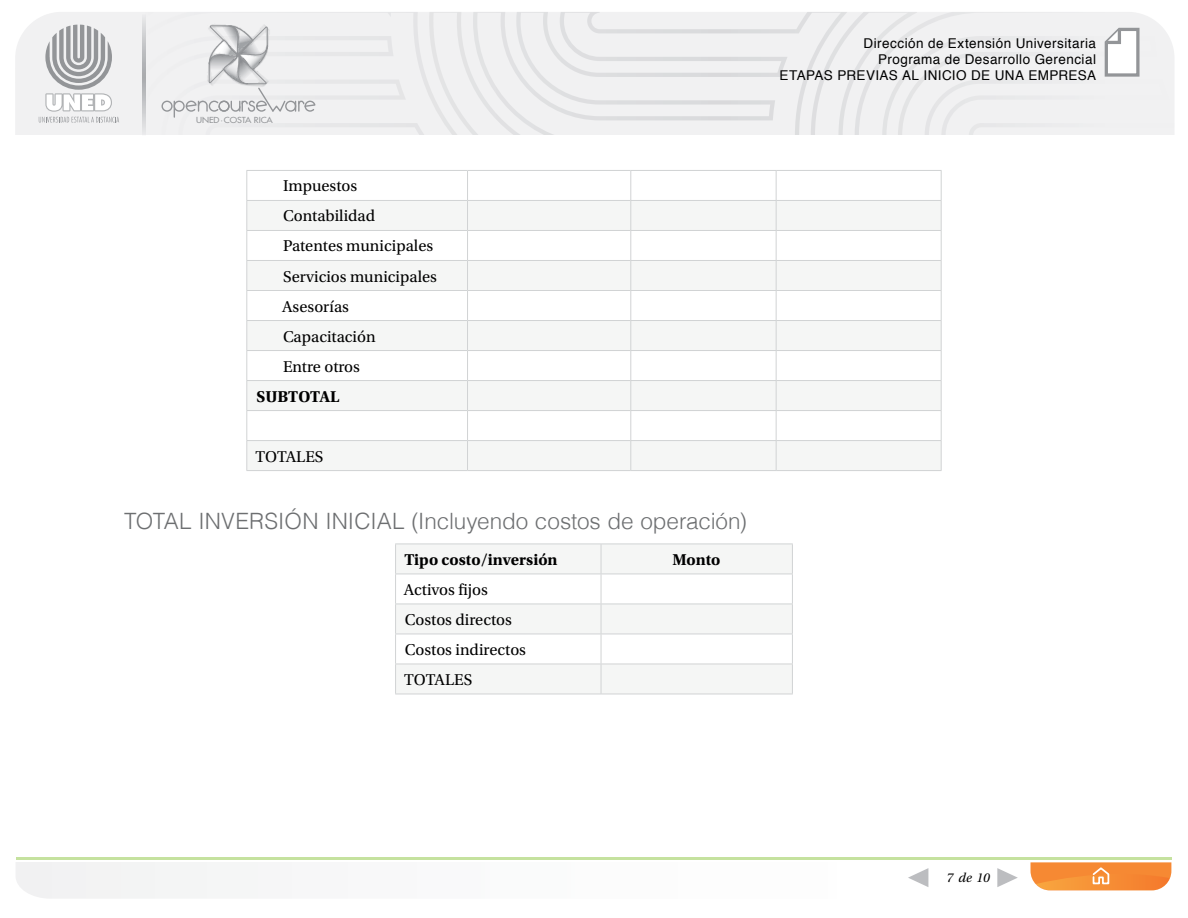
<style>
.page{position:relative;width:1188px;height:918px;background:#fff}
.page>*{position:absolute;margin:0;border:0;box-sizing:border-box;transform-origin:0 0}
.Subtítulo_3{font:300 22.5px "Helvetica";color:#6d6f71}
.Texto_corrido_en_tab{font:16.5px "Utopia Std";color:#000}
.Texto_corrido_en_tab-2{font:700 16.5px "Utopia Std";color:#000}
.t1{font:13.5px/16.2px "Helvetica";letter-spacing:.03em;color:#000;text-align:right}
.t2{font:italic 13.5px "Utopia Std";color:#000}
.t3{font:500 8.1px "Futura Std";letter-spacing:-.005em;color:#939598;scale:1.1 1}
</style>
<div class="page">
<svg style="left:16px;top:862px;width:1156px;height:36px"></svg>
<svg style="left:997px;top:868px;width:21px;height:19px"></svg>
<svg style="left:908px;top:868px;width:20px;height:19px"></svg>
<svg style="left:535px;top:12px;width:276px;height:123px"></svg>
<svg style="left:154px;top:12px;width:275px;height:123px"></svg>
<svg style="left:429px;top:12px;width:106px;height:123px"></svg>
<svg style="left:1031px;top:862px;width:140px;height:28px"></svg>
<svg style="left:811px;top:12px;width:363px;height:123px"></svg>
<svg style="left:15px;top:12px;width:139px;height:123px"></svg>
<hr style="left:16px;top:857px;width:1155px;height:3px;background:#8cc63f">
<div style="left:155px;top:12px;width:167px;height:123px;background:#f1f1f2"></div>
<div style="left:174px;top:101px;width:11px;height:11px;border:1px solid #939598;border-radius:50%"></div>
<svg style="left:174px;top:101px;width:1px;height:16px"></svg>
<div style="left:162px;top:101px;width:11px;height:11px;border:1px solid #939598;border-radius:50%"></div>
<div style="left:285px;top:101px;width:11px;height:11px;border:1px solid #939598;border-radius:50%"></div>
<svg style="left:295px;top:100px;width:21px;height:12px"></svg>
<svg style="left:185px;top:25px;width:102px;height:89px"></svg>
<svg style="left:142px;top:12px;width:3px;height:123px"></svg>
<svg style="left:247px;top:201px;width:694px;height:269px;fill:#f5f6f5"></svg>
<hr style="left:246px;top:170px;width:222px;height:1px;background:#d1d3d4">
<hr style="left:468px;top:170px;width:163px;height:1px;background:#d1d3d4">
<hr style="left:631px;top:170px;width:145px;height:1px;background:#d1d3d4">
<hr style="left:776px;top:170px;width:166px;height:1px;background:#d1d3d4">
<hr style="left:246px;top:200px;width:222px;height:1px;background:#d1d3d4">
<hr style="left:468px;top:200px;width:163px;height:1px;background:#d1d3d4">
<hr style="left:631px;top:200px;width:145px;height:1px;background:#d1d3d4">
<hr style="left:776px;top:200px;width:166px;height:1px;background:#d1d3d4">
<hr style="left:246px;top:230px;width:222px;height:1px;background:#d1d3d4">
<hr style="left:468px;top:230px;width:163px;height:1px;background:#d1d3d4">
<hr style="left:631px;top:230px;width:145px;height:1px;background:#d1d3d4">
<hr style="left:776px;top:230px;width:166px;height:1px;background:#d1d3d4">
<hr style="left:246px;top:260px;width:222px;height:1px;background:#d1d3d4">
<hr style="left:468px;top:260px;width:163px;height:1px;background:#d1d3d4">
<hr style="left:631px;top:260px;width:145px;height:1px;background:#d1d3d4">
<hr style="left:776px;top:260px;width:166px;height:1px;background:#d1d3d4">
<hr style="left:246px;top:290px;width:222px;height:1px;background:#d1d3d4">
<hr style="left:468px;top:290px;width:163px;height:1px;background:#d1d3d4">
<hr style="left:631px;top:290px;width:145px;height:1px;background:#d1d3d4">
<hr style="left:776px;top:290px;width:166px;height:1px;background:#d1d3d4">
<hr style="left:246px;top:320px;width:222px;height:1px;background:#d1d3d4">
<hr style="left:468px;top:320px;width:163px;height:1px;background:#d1d3d4">
<hr style="left:631px;top:320px;width:145px;height:1px;background:#d1d3d4">
<hr style="left:776px;top:320px;width:166px;height:1px;background:#d1d3d4">
<hr style="left:246px;top:350px;width:222px;height:1px;background:#d1d3d4">
<hr style="left:468px;top:350px;width:163px;height:1px;background:#d1d3d4">
<hr style="left:631px;top:350px;width:145px;height:1px;background:#d1d3d4">
<hr style="left:776px;top:350px;width:166px;height:1px;background:#d1d3d4">
<hr style="left:246px;top:380px;width:222px;height:1px;background:#d1d3d4">
<hr style="left:468px;top:380px;width:163px;height:1px;background:#d1d3d4">
<hr style="left:631px;top:380px;width:145px;height:1px;background:#d1d3d4">
<hr style="left:776px;top:380px;width:166px;height:1px;background:#d1d3d4">
<hr style="left:246px;top:410px;width:222px;height:1px;background:#d1d3d4">
<hr style="left:468px;top:410px;width:163px;height:1px;background:#d1d3d4">
<hr style="left:631px;top:410px;width:145px;height:1px;background:#d1d3d4">
<hr style="left:776px;top:410px;width:166px;height:1px;background:#d1d3d4">
<hr style="left:246px;top:440px;width:222px;height:1px;background:#d1d3d4">
<hr style="left:468px;top:440px;width:163px;height:1px;background:#d1d3d4">
<svg style="left:467px;top:171px;width:1px;height:299px"></svg>
<hr style="left:631px;top:440px;width:145px;height:1px;background:#d1d3d4">
<svg style="left:630px;top:171px;width:1px;height:299px"></svg>
<hr style="left:776px;top:440px;width:166px;height:1px;background:#d1d3d4">
<svg style="left:776px;top:171px;width:1px;height:299px"></svg>
<svg style="left:246px;top:171px;width:1px;height:299px"></svg>
<svg style="left:941px;top:171px;width:1px;height:299px"></svg>
<hr style="left:246px;top:470px;width:222px;height:1px;background:#d1d3d4">
<hr style="left:468px;top:470px;width:163px;height:1px;background:#d1d3d4">
<hr style="left:631px;top:470px;width:145px;height:1px;background:#d1d3d4">
<hr style="left:776px;top:470px;width:166px;height:1px;background:#d1d3d4">
<svg style="left:396px;top:545px;width:396px;height:149px;fill:#f5f6f5"></svg>
<hr style="left:601px;top:544px;width:1px;height:30px;background:#d1d3d4">
<hr style="left:395px;top:574px;width:206px;height:1px;background:#d1d3d4">
<hr style="left:601px;top:574px;width:192px;height:1px;background:#d1d3d4">
<hr style="left:601px;top:574px;width:1px;height:30px;background:#d1d3d4">
<hr style="left:395px;top:604px;width:206px;height:1px;background:#d1d3d4">
<hr style="left:601px;top:604px;width:192px;height:1px;background:#d1d3d4">
<hr style="left:601px;top:604px;width:1px;height:30px;background:#d1d3d4">
<hr style="left:395px;top:634px;width:206px;height:1px;background:#d1d3d4">
<hr style="left:601px;top:634px;width:192px;height:1px;background:#d1d3d4">
<hr style="left:601px;top:634px;width:1px;height:30px;background:#d1d3d4">
<hr style="left:395px;top:664px;width:206px;height:1px;background:#d1d3d4">
<hr style="left:601px;top:664px;width:192px;height:1px;background:#d1d3d4">
<hr style="left:601px;top:664px;width:1px;height:30px;background:#d1d3d4">
<hr style="left:395px;top:544px;width:206px;height:1px;background:#d1d3d4">
<hr style="left:395px;top:544px;width:1px;height:30px;background:#d1d3d4">
<hr style="left:601px;top:544px;width:192px;height:1px;background:#d1d3d4">
<hr style="left:792px;top:544px;width:1px;height:30px;background:#d1d3d4">
<hr style="left:395px;top:574px;width:1px;height:30px;background:#d1d3d4">
<hr style="left:792px;top:574px;width:1px;height:30px;background:#d1d3d4">
<hr style="left:395px;top:604px;width:1px;height:30px;background:#d1d3d4">
<hr style="left:792px;top:604px;width:1px;height:30px;background:#d1d3d4">
<hr style="left:395px;top:634px;width:1px;height:30px;background:#d1d3d4">
<hr style="left:792px;top:634px;width:1px;height:30px;background:#d1d3d4">
<hr style="left:395px;top:664px;width:1px;height:30px;background:#d1d3d4">
<hr style="left:792px;top:664px;width:1px;height:30px;background:#d1d3d4">
<hr style="left:395px;top:694px;width:206px;height:1px;background:#d1d3d4">
<hr style="left:601px;top:694px;width:192px;height:1px;background:#d1d3d4">
<p class="t3" style="left:196px;top:115px;width:71px">UNED·COSTA RICA</p>
<p class="Texto_corrido_en_tab" style="left:283px;top:177px;width:76px">Impuestos</p>
<p class="Texto_corrido_en_tab" style="left:283px;top:207px;width:94px">Contabilidad</p>
<p class="Texto_corrido_en_tab" style="left:283px;top:237px;width:152px">Patentes municipales</p>
<p class="Texto_corrido_en_tab" style="left:283px;top:267px;width:155px">Servicios municipales</p>
<p class="Texto_corrido_en_tab" style="left:282px;top:297px;width:68px">Asesorías</p>
<p class="Texto_corrido_en_tab" style="left:283px;top:327px;width:94px">Capacitación</p>
<p class="Texto_corrido_en_tab" style="left:283px;top:357px;width:79px">Entre otros</p>
<p class="Texto_corrido_en_tab-2" style="left:257px;top:387px;width:85px">SUBTOTAL</p>
<p class="Texto_corrido_en_tab" style="left:256px;top:447px;width:69px">TOTALES</p>
<p class="Subtítulo_3" style="left:124px;top:507px;width:624px">TOTAL INVERSIÓN INICIAL (Incluyendo costos de operación)</p>
<p class="Texto_corrido_en_tab-2" style="left:405px;top:550px;width:155px">Tipo costo/inversión</p>
<p class="Texto_corrido_en_tab-2" style="left:672px;top:550px;width:50px">Monto</p>
<p class="Texto_corrido_en_tab" style="left:404px;top:581px;width:86px">Activos fijos</p>
<p class="Texto_corrido_en_tab" style="left:405px;top:611px;width:109px">Costos directos</p>
<p class="Texto_corrido_en_tab" style="left:405px;top:641px;width:123px">Costos indirectos</p>
<p class="Texto_corrido_en_tab" style="left:404px;top:671px;width:69px">TOTALES</p>
<p class="t1" style="left:780px;top:36px;width:318px">Dirección de Extensión Universitaria<br>Programa de Desarrollo Gerencial<br>ETAPAS PREVIAS AL INICIO DE UNA EMPRESA</p>
<p class="t2" style="left:947px;top:871px;width:45px">7 de 10</p>
</div>
